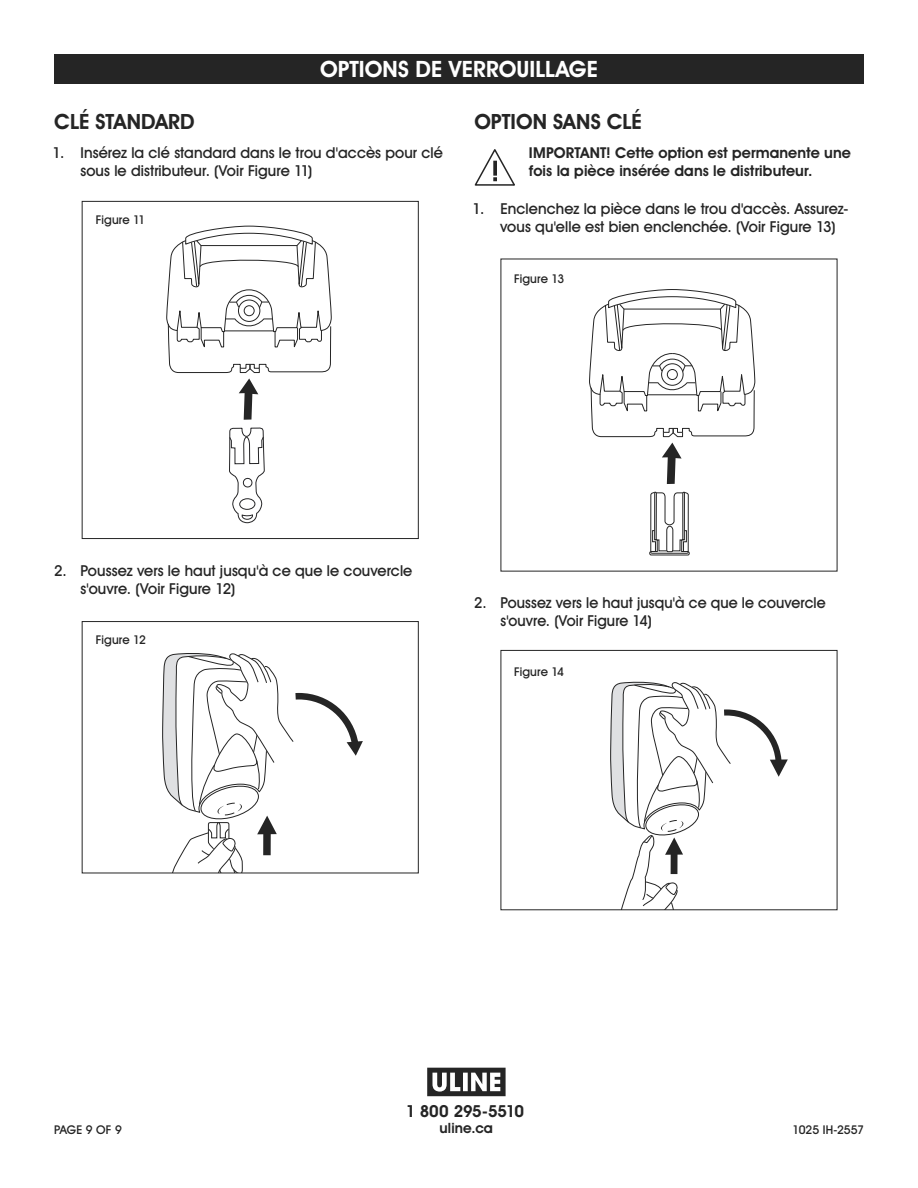
<style>
.page{position:relative;width:918px;height:1188px;background:#fff}
.page>*{position:absolute;margin:0;border:0;box-sizing:border-box;transform-origin:0 0}
.t1{font:700 22.5px "Uline Two Knine";letter-spacing:.005em;color:#fff}
.t2{font:700 21px "Uline Two Knine";letter-spacing:.005em;color:#252525}
.t3{font:700 16.5px "Uline Two Knine";letter-spacing:-.015em;color:#252525}
.t4{font:15px/18px "Uline Two Knine";letter-spacing:.005em;color:#252525}
.t5{font:700 15px/18px "Uline Two Knine";letter-spacing:.005em;color:#252525}
.t6{font:700 14.25px "Uline Two Knine";letter-spacing:.01em;color:#252525}
.t7{font:12px "Uline Two Knine";color:#252525}
</style>
<div class="page">
<div style="left:54px;top:54px;width:810px;height:30px;background:#252525"></div>
<svg style="left:475px;top:149px;width:40px;height:37px"></svg>
<svg style="left:610px;top:681px;width:178px;height:227px"></svg>
<svg style="left:166px;top:226px;width:166px;height:297px"></svg>
<div style="left:82px;top:201px;width:337px;height:338px;border:1px solid #252525"></div>
<svg style="left:162px;top:653px;width:201px;height:218px"></svg>
<div style="left:82px;top:621px;width:337px;height:252px;border:1px solid #252525"></div>
<svg style="left:662px;top:443px;width:20px;height:41px"></svg>
<svg style="left:589px;top:289px;width:167px;height:148px"></svg>
<svg style="left:649px;top:491px;width:41px;height:65px"></svg>
<svg style="left:427px;top:1068px;width:79px;height:28px"></svg>
<h1 class="t1" style="left:320px;top:56px;width:279px">OPTIONS DE VERROUILLAGE</h1>
<h2 class="t2" style="left:54px;top:109px;width:142px">CLÉ STANDARD</h2>
<p class="t4" style="left:80px;top:143px;width:364px;text-indent:-28px">1. Insérez la clé standard dans le trou d'accès pour clé sous le distributeur. (Voir Figure 11)</p>
<p class="t7" style="left:96px;top:213px;width:51px">Figure 11</p>
<h2 class="t2" style="left:474px;top:109px;width:169px">OPTION SANS CLÉ</h2>
<p class="t5" style="left:529px;top:143px;width:324px">IMPORTANT! Cette option est permanente une fois la pièce insérée dans le distributeur.</p>
<p class="t4" style="left:500px;top:199px;width:350px;text-indent:-28px">1. Enclenchez la pièce dans le trou d'accès. Assurez&shy;vous qu'elle est bien enclenchée. (Voir Figure 13)</p>
<p class="t7" style="left:514px;top:271px;width:52px">Figure 13</p>
<p class="t4" style="left:80px;top:562px;width:333px;text-indent:-26px">2. Poussez vers le haut jusqu'à ce que le couvercle s'ouvre. (Voir Figure 12)</p>
<p class="t7" style="left:96px;top:632px;width:52px">Figure 12</p>
<p class="t4" style="left:500px;top:593px;width:327px;text-indent:-26px">2. Poussez vers le haut jusqu'à ce que le couvercle s'ouvre. (Voir Figure 14)</p>
<p class="t7" style="left:514px;top:665px;width:52px">Figure 14</p>
<p class="t3" style="left:406px;top:1101px;width:120px">1 800 295-5510</p>
<p class="t6" style="left:440px;top:1119px;width:55px">uline.ca</p>
<p class="t7" style="left:54px;top:1122px;width:69px">PAGE 9 OF 9</p>
<p class="t7" style="left:792px;top:1122px;width:73px">1025 IH-2557</p>
</div>
